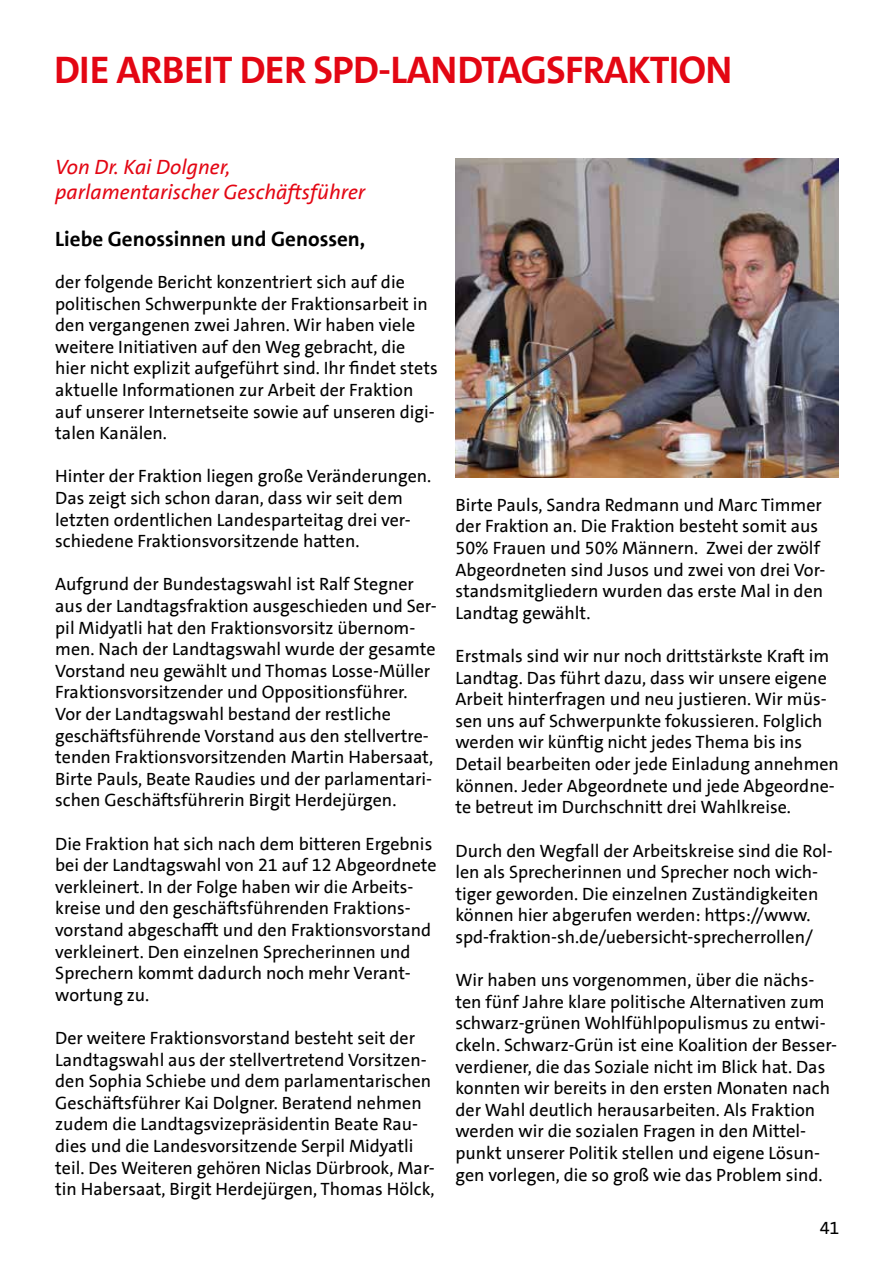
<style>
.page{position:relative;width:893px;height:1263px;background:#fff}
.page>*{position:absolute;margin:0;border:0;box-sizing:border-box;transform-origin:0 0}
.t1{font:700 39px "SPD The Sans";letter-spacing:-.02em;color:#e30613}
.t2{font:italic 21px/25.2px "SPD The Sans";color:#e30613}
.t3{font:700 21px "SPD The Sans";color:#000}
.t4{font:18px/21.6px "SPD The Sans";color:#000}
</style>
<div class="page">
<img style="left:455px;top:158px;width:384px;height:320px">
<h1 class="t1" style="left:54px;top:45px;width:680px">DIE ARBEIT DER SPD-LANDTAGSFRAKTION</h1>
<p class="t2" style="left:55px;top:154px;width:311px">Von Dr. Kai Dolgner, parlamentarischer Geschäftsführer</p>
<p class="t3" style="left:55px;top:225px;width:312px">Liebe Genossinnen und Genossen,</p>
<p class="t4" style="left:55px;top:271px;width:384px">der folgende Bericht konzentriert sich auf die politischen Schwerpunkte der Fraktionsarbeit in den vergangenen zwei Jahren. Wir haben viele weitere Initiativen auf den Weg gebracht, die hier nicht explizit aufgeführt sind. Ihr findet stets aktuelle Informationen zur Arbeit der Fraktion auf unserer Internetseite sowie auf unseren digi&shy;talen Kanälen.</p>
<p class="t4" style="left:55px;top:466px;width:378px">Hinter der Fraktion liegen große Veränderungen.<br>Das zeigt sich schon daran, dass wir seit dem letzten ordentlichen Landesparteitag drei ver&shy;schiedene Fraktionsvorsitzende hatten.</p>
<p class="t4" style="left:55px;top:574px;width:383px">Aufgrund der Bundestagswahl ist Ralf Stegner aus der Landtagsfraktion ausgeschieden und Ser&shy;pil Midyatli hat den Fraktionsvorsitz übernom&shy;men. Nach der Landtagswahl wurde der gesamte Vorstand neu gewählt und Thomas Losse-Müller Fraktionsvorsitzender und Oppositionsführer.<br>Vor der Landtagswahl bestand der restliche geschäftsführende Vorstand aus den stellvertre&shy;tenden Fraktionsvorsitzenden Martin Habersaat, Birte Pauls, Beate Raudies und der parlamentari&shy;schen Geschäftsführerin Birgit Herdejürgen.</p>
<p class="t4" style="left:55px;top:833px;width:383px">Die Fraktion hat sich nach dem bitteren Ergebnis bei der Landtagswahl von 21 auf 12 Abgeordnete verkleinert. In der Folge haben wir die Arbeits&shy;kreise und den geschäftsführenden Fraktions&shy;vorstand abgeschafft und den Fraktionsvorstand verkleinert. Den einzelnen Sprecherinnen und Sprechern kommt dadurch noch mehr Verant&shy;wortung zu.</p>
<p class="t4" style="left:55px;top:1027px;width:381px">Der weitere Fraktionsvorstand besteht seit der Landtagswahl aus der stellvertretend Vorsitzen&shy;den Sophia Schiebe und dem parlamentarischen Geschäftsführer Kai Dolgner. Beratend nehmen zudem die Landtagsvizepräsidentin Beate Rau&shy;dies und die Landesvorsitzende Serpil Midyatli teil. Des Weiteren gehören Niclas Dürbrook, Mar&shy;tin Habersaat, Birgit Herdejürgen, Thomas Hölck,</p>
<p class="t4" style="left:455px;top:494px;width:372px">Birte Pauls, Sandra Redmann und Marc Timmer der Fraktion an. Die Fraktion besteht somit aus 50% Frauen und 50% Männern. Zwei der zwölf Abgeordneten sind Jusos und zwei von drei Vor&shy;standsmitgliedern wurden das erste Mal in den Landtag gewählt.</p>
<p class="t4" style="left:455px;top:645px;width:385px">Erstmals sind wir nur noch drittstärkste Kraft im Landtag. Das führt dazu, dass wir unsere eigene Arbeit hinterfragen und neu justieren. Wir müs&shy;sen uns auf Schwerpunkte fokussieren. Folglich werden wir künftig nicht jedes Thema bis ins Detail bearbeiten oder jede Einladung annehmen können. Jeder Abgeordnete und jede Abgeordne&shy;te betreut im Durchschnitt drei Wahlkreise.</p>
<p class="t4" style="left:455px;top:840px;width:379px">Durch den Wegfall der Arbeitskreise sind die Rol&shy;len als Sprecherinnen und Sprecher noch wich&shy;tiger geworden. Die einzelnen Zuständigkeiten können hier abgerufen werden: https://www. spd-fraktion-sh.de/uebersicht-sprecherrollen/</p>
<p class="t4" style="left:455px;top:969px;width:383px">Wir haben uns vorgenommen, über die nächs&shy;ten fünf Jahre klare politische Alternativen zum schwarz-grünen Wohlfühlpopulismus zu entwi&shy;ckeln. Schwarz-Grün ist eine Koalition der Besser&shy;verdiener, die das Soziale nicht im Blick hat. Das konnten wir bereits in den ersten Monaten nach der Wahl deutlich herausarbeiten. Als Fraktion werden wir die sozialen Fragen in den Mittel&shy;punkt unserer Politik stellen und eigene Lösun&shy;gen vorlegen, die so groß wie das Problem sind.</p>
<p class="t4" style="left:820px;top:1217px;width:21px">41</p>
</div>
